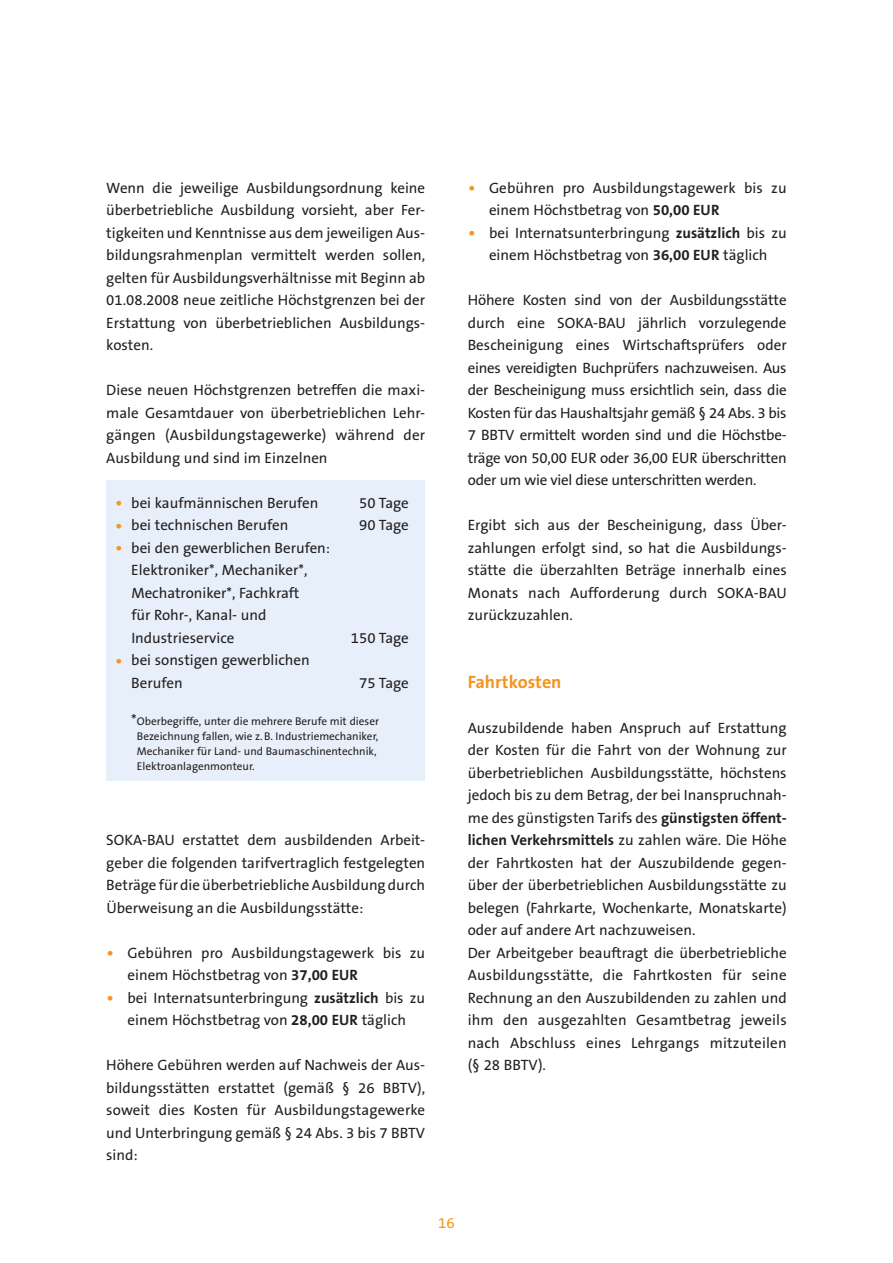
<style>
.page{position:relative;width:893px;height:1263px;background:#fff}
.page>*{position:absolute;margin:0;border:0;box-sizing:border-box;transform-origin:0 0}
.t1{font:700 18px "The Sans B7";color:#f7941d}
.t2{font:15px/22.5px "The Sans B5 Plain";color:#231f20;text-align:justify}
.t3{font:700 15px "The Sans B7";color:#231f20}
.t4{font:15px "The Sans B5 Plain";color:#f7941d}
.t5{font:11.25px/15px "The Sans B5 Plain";color:#231f20}
.s1{font-size:19.5px;color:#f7941d}
.s2{font-size:15px}
.s3{font-family:"The Sans B7";font-weight:700}
.s4{font-family:"The Sans B5 Plain";font-weight:400}
</style>
<div class="page">
<div style="left:106px;top:481px;width:319px;height:300px;background:#e7f0fa"></div>
<p class="t2" style="left:106px;top:177px;width:320px">Wenn die jeweilige Ausbildungsordnung keine überbetriebliche Ausbildung vorsieht, aber Fer&shy;tigkeiten und Kenntnisse aus dem jeweiligen Aus&shy;bildungsrahmenplan vermittelt werden sollen, gelten für Ausbildungsverhältnisse mit Beginn ab 01.08.2008 neue zeitliche Höchstgrenzen bei der Erstattung von überbetrieblichen Ausbildungs&shy;kosten.</p>
<p class="t2" style="left:106px;top:379px;width:320px">Diese neuen Höchstgrenzen betreffen die maxi&shy;male Gesamtdauer von überbetrieblichen Lehr&shy;gängen (Ausbildungstagewerke) während der Ausbildung und sind im Einzelnen</p>
<p class="t2" style="left:115px;top:492px;width:205px"><span class="s1">•</span> bei kaufmännischen Berufen</p>
<p class="t2" style="left:359px;top:492px;width:51px">50 Tage</p>
<p class="t2" style="left:115px;top:514px;width:175px"><span class="s1">•</span> bei technischen Berufen</p>
<p class="t2" style="left:359px;top:514px;width:51px">90 Tage</p>
<p class="t2" style="left:131px;top:537px;width:200px;text-align:left;text-indent:-17px"><span class="s1">•</span> bei den gewerblichen Berufen:<br>Elektroniker*, Mechaniker*,<br>Mechatroniker*, Fachkraft<br>für Rohr-, Kanal- und<br>Industrieservice</p>
<p class="t2" style="left:351px;top:627px;width:59px">150 Tage</p>
<p class="t2" style="left:131px;top:649px;width:180px;text-indent:-17px"><span class="s1">•</span> bei sonstigen gewerblichen<br>Berufen</p>
<p class="t2" style="left:359px;top:672px;width:51px">75 Tage</p>
<p class="t5" style="left:137px;top:714px;width:244px;text-indent:-6px"><span class="s2">*</span>Oberbegriffe, unter die mehrere Berufe mit dieser Bezeichnung fallen, wie z.B. Industriemechaniker, Mechaniker für Land- und Baumaschinentechnik, Elektroanlagenmonteur.</p>
<p class="t2" style="left:106px;top:829px;width:320px">SOKA-BAU erstattet dem ausbildenden Arbeit&shy;geber die folgenden tarifvertraglich festgelegten Beträge für die überbetrieblicheAusbildung durch Überweisung an die Ausbildungsstätte:</p>
<p class="t2" style="left:128px;top:942px;width:299px;text-indent:-21px"><span class="s1">•</span> Gebühren pro Ausbildungstagewerk bis zu einem Höchstbetrag von <span class="s3">37,00 EUR</span></p>
<p class="t2" style="left:106px;top:987px;width:320px;text-align:center"><span class="s1">•</span> bei Internatsunterbringung <span class="s3">zusätzlich</span> bis zu einem Höchstbetrag von <span class="s3">28,00 EUR</span> täglich</p>
<p class="t2" style="left:106px;top:1054px;width:321px">Höhere Gebühren werden auf Nachweis der Aus&shy;bildungsstätten erstattet (gemäß § 26 BBTV), soweit dies Kosten für Ausbildungstagewerke und Unterbringung gemäß § 24 Abs. 3 bis 7 BBTV sind:</p>
<p class="t2" style="left:489px;top:177px;width:299px;text-indent:-21px"><span class="s1">•</span> Gebühren pro Ausbildungstagewerk bis zu einem Höchstbetrag von <span class="s3">50,00 EUR</span></p>
<p class="t2" style="left:468px;top:222px;width:320px;text-align:center"><span class="s1">•</span> bei Internatsunterbringung <span class="s3">zusätzlich</span> bis zu einem Höchstbetrag von <span class="s3">36,00 EUR</span> täglich</p>
<p class="t2" style="left:468px;top:289px;width:320px">Höhere Kosten sind von der Ausbildungsstätte durch eine SOKA-BAU jährlich vorzulegende Bescheinigung eines Wirtschaftsprüfers oder eines vereidigten Buchprüfers nachzuweisen. Aus der Bescheinigung muss ersichtlich sein, dass die Kosten für das Haushaltsjahr gemäß § 24 Abs. 3 bis 7 BBTV ermittelt worden sind und die Höchstbe&shy;träge von 50,00 EUR oder 36,00 EUR überschritten oder um wie viel diese unterschritten werden.</p>
<p class="t2" style="left:468px;top:514px;width:320px">Ergibt sich aus der Bescheinigung, dass Über&shy;zahlungen erfolgt sind, so hat die Ausbildungs&shy;stätte die überzahlten Beträge innerhalb eines Monats nach Aufforderung durch SOKA-BAU zurückzuzahlen.</p>
<p class="t1" style="left:468px;top:672px;width:95px">Fahrtkosten</p>
<p class="t2" style="left:468px;top:717px;width:320px">Auszubildende haben Anspruch auf Erstattung der Kosten für die Fahrt von der Wohnung zur überbetrieblichen Ausbildungsstätte, höchstens jedoch bis zu dem Betrag, der bei Inanspruchnah&shy;me des günstigsten Tarifs des <span class="s3">günstigsten öffent-</span></p>
<p class="t3" style="left:468px;top:832px;width:320px">lichen Verkehrsmittels <span class="s4">zu zahlen wäre. Die Höhe</span></p>
<p class="t2" style="left:468px;top:852px;width:320px;text-align:left">der Fahrtkosten hat der Auszubildende gegen&shy;über der überbetrieblichen Ausbildungsstätte zu belegen (Fahrkarte, Wochenkarte, Monatskarte) oder auf andere Art nachzuweisen.<br>Der Arbeitgeber beauftragt die überbetriebliche Ausbildungsstätte, die Fahrtkosten für seine Rechnung an den Auszubildenden zu zahlen und ihm den ausgezahlten Gesamtbetrag jeweils nach Abschluss eines Lehrgangs mitzuteilen (§ 28 BBTV).</p>
<p class="t4" style="left:438px;top:1215px;width:18px">16</p>
</div>
